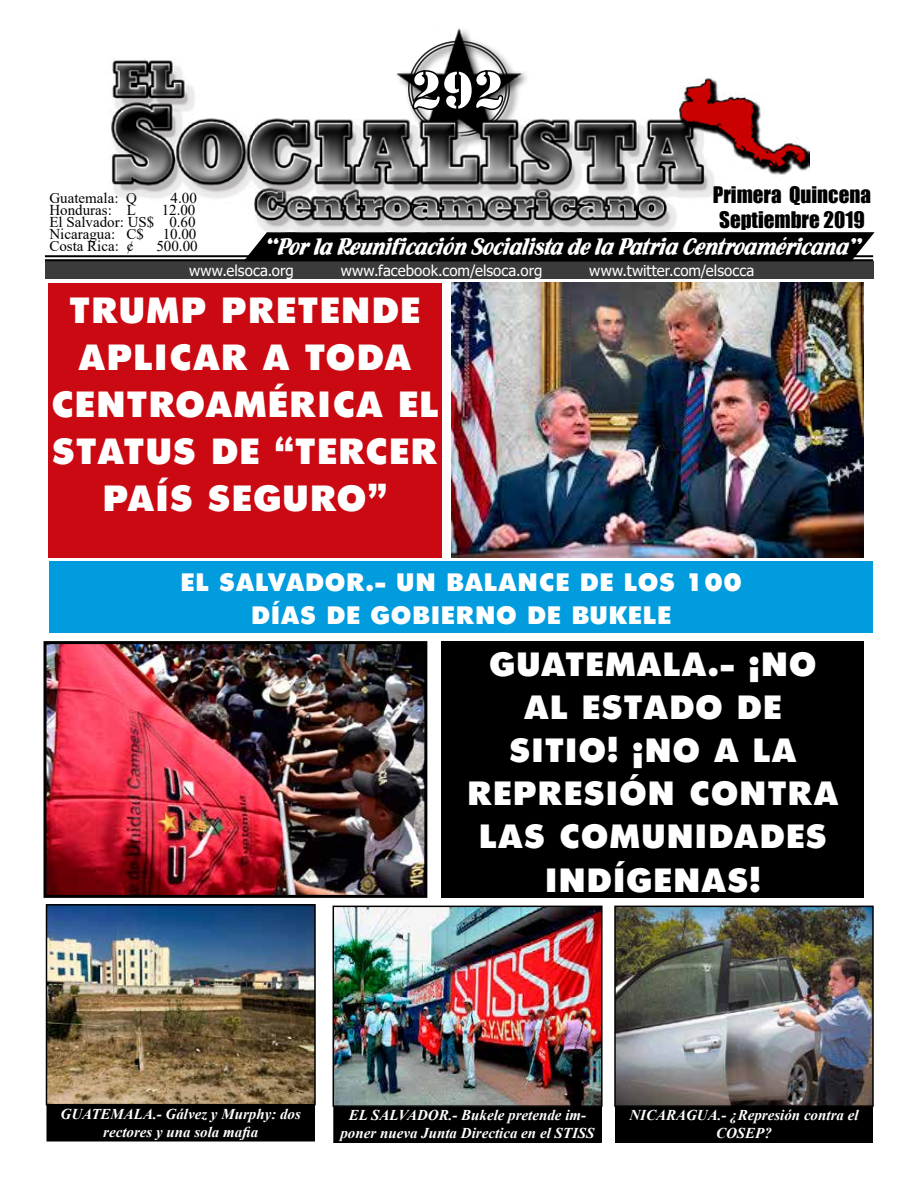
<style>
.page{position:relative;width:918px;height:1188px;background:#fff}
.page>*{position:absolute;margin:0;border:0;box-sizing:border-box;transform-origin:0 0}
.t1{font:54px "Stencil";color:#fff}
.t2{font:39px/46.8px "Tw Cen MT Ult Bd";color:#fff;text-align:center}
.t3{font:36px/43.2px "Tw Cen MT Ult Bd";color:#fff;text-align:center}
.t4{font:27px/32.4px "Tw Cen MT Ult Bd";color:#fff;text-align:center}
.t5{font:25.2px "Flamenco D";color:#fff;scale:.95 1}
.t6{font:21px/25.2px "Impact";color:#000}
.t7{font:italic 700 15px/18px "Times New Roman";color:#fdfdfd;text-align:center}
.t8{font:15px/12px "Times New Roman";color:#000;text-align:justify}
.t9{font:15px "Tahoma";letter-spacing:.005em;color:#fff}
</style>
<div class="page">
<img style="left:420px;top:27px;width:84px;height:31px">
<div style="left:244px;top:232px;width:631px;height:29px;background:#000"></div>
<hr style="left:45px;top:255px;width:828px;height:2px;background:#000">
<hr style="left:45px;top:259px;width:828px;height:2px;background:#000">
<div style="left:45px;top:261px;width:828px;height:18px;background:#3b3b3b"></div>
<img style="left:109px;top:58px;width:700px;height:175px">
<div style="left:334px;top:1106px;width:267px;height:36px;background:#000"></div>
<div style="left:333px;top:1106px;width:269px;height:37px;border:2px solid #000"></div>
<img style="left:336px;top:909px;width:264px;height:195px">
<div style="left:333px;top:906px;width:270px;height:201px;border:2px solid #000"></div>
<div style="left:616px;top:1106px;width:256px;height:36px;background:#000"></div>
<div style="left:615px;top:1106px;width:258px;height:37px;border:2px solid #000"></div>
<img style="left:617px;top:909px;width:254px;height:195px">
<div style="left:614px;top:906px;width:260px;height:201px;border:2px solid #000"></div>
<div style="left:47px;top:1105px;width:267px;height:36px;background:#000"></div>
<div style="left:46px;top:1104px;width:269px;height:38px;border:2px solid #000"></div>
<img style="left:49px;top:907px;width:264px;height:195px">
<div style="left:46px;top:904px;width:270px;height:201px;border:2px solid #000"></div>
<div style="left:48px;top:283px;width:394px;height:274px;background:#cb0912"></div>
<img style="left:452px;top:283px;width:412px;height:274px">
<div style="left:49px;top:561px;width:824px;height:72px;background:#009cde"></div>
<img style="left:48px;top:645px;width:375px;height:249px">
<div style="left:44px;top:641px;width:383px;height:257px;border:3px solid #000"></div>
<div style="left:442px;top:641px;width:422px;height:257px;background:#000"></div>
<p class="t8" style="left:49px;top:191px;width:89px">Guatemala: Q</p>
<p class="t8" style="left:171px;top:191px;width:28px">4.00</p>
<p class="t8" style="left:49px;top:203px;width:88px">Honduras: L</p>
<p class="t8" style="left:49px;top:203px;width:148px;text-indent:112px">12.00<br>El Salvador: US$ 0.60<br>Nicaragua: C$</p>
<p class="t8" style="left:163px;top:227px;width:35px">10.00</p>
<p class="t8" style="left:49px;top:239px;width:86px">Costa Rica: ¢</p>
<p class="t8" style="left:156px;top:239px;width:43px">500.00</p>
<h1 class="t1" style="left:412px;top:59px;width:95px">292</h1>
<h3 class="t6" style="left:713px;top:182px;width:160px">Primera Quincena<br>Septiembre 2019</h3>
<h3 class="t5" style="left:266px;top:232px;width:629px">“Por la Reunificación Socialista de la Patria Centroaméricana”</h3>
<p class="t9" style="left:189px;top:260px;width:106px">www.elsoca.org</p>
<p class="t9" style="left:341px;top:260px;width:203px">www.facebook.com/elsoca.org</p>
<p class="t9" style="left:589px;top:260px;width:167px">www.twitter.com/elsocca</p>
<h2 class="t2" style="left:50px;top:286px;width:391px">TRUMP PRETENDE<br>APLICAR A TODA<br>CENTROAMÉRICA EL<br>STATUS DE “TERCER<br>PAÍS SEGURO”</h2>
<h3 class="t4" style="left:180px;top:566px;width:564px">EL SALVADOR.- UN BALANCE DE LOS 100<br>DÍAS DE GOBIERNO DE BUKELE</h3>
<h3 class="t3" style="left:467px;top:641px;width:374px">GUATEMALA.- ¡NO<br>AL ESTADO DE<br>SITIO! ¡NO A LA<br>REPRESIÓN CONTRA<br>LAS COMUNIDADES<br>INDÍGENAS!</h3>
<p class="t7" style="left:61px;top:1104px;width:242px">GUATEMALA.- Gálvez y Murphy: dos rectores y una sola mafia</p>
<p class="t7" style="left:340px;top:1106px;width:256px">EL SALVADOR.- Bukele pretende im&shy;poner nueva Junta Directica en el STISS</p>
<p class="t7" style="left:629px;top:1106px;width:231px">NICARAGUA.- ¿Represión contra el<br>COSEP?</p>
</div>
